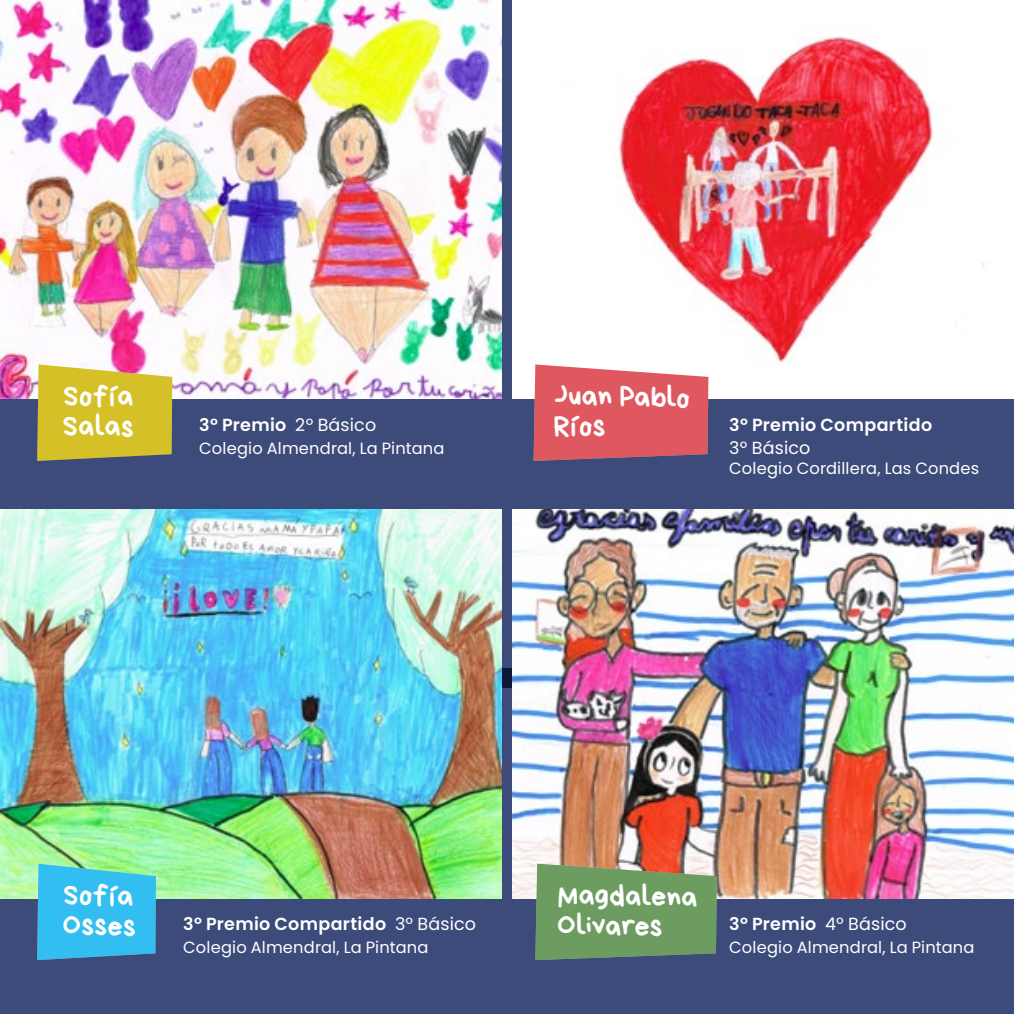
<style>
.page{position:relative;width:1014px;height:1014px;background:#fff}
.page>*{position:absolute;margin:0;border:0;box-sizing:border-box;transform-origin:0 0}
.t1{font:30px/30px "Bryndan Write";color:#fff}
.t2{font:600 17.5px "Poppins";letter-spacing:.02em;color:#fff}
.t3{font:17.5px "Poppins";letter-spacing:.01em;color:#fff}
.t4{font:16.25px "Poppins";letter-spacing:.01em;color:#fff}
.s1{font-weight:400}
</style>
<div class="page">
<div style="left:0;top:668px;width:1013px;height:345px;background:#3c4b7a"></div>
<div style="left:0;top:0;width:1013px;height:687px;background:#3c4b7a"></div>
<img style="left:0;top:0;width:501px;height:399px">
<img style="left:0;top:510px;width:501px;height:387px">
<img style="left:512px;top:0;width:501px;height:399px">
<img style="left:512px;top:510px;width:501px;height:387px">
<svg style="left:37px;top:364px;width:135px;height:97px;background:#d0bc39"></svg>
<svg style="left:37px;top:863px;width:119px;height:97px;background:#3bbde4"></svg>
<svg style="left:533px;top:364px;width:175px;height:97px;background:#da636c"></svg>
<svg style="left:535px;top:863px;width:181px;height:97px;background:#739965"></svg>
<h1 class="t1" style="left:64px;top:380px;width:73px;rotate:1deg">Sofía<br>Salas</h1>
<p class="t2" style="left:199px;top:415px;width:178px">3º Premio <span class="s1">2º Básico</span></p>
<p class="t4" style="left:199px;top:438px;width:247px">Colegio Almendral, La Pintana</p>
<h1 class="t1" style="left:554px;top:380px;width:137px;rotate:1deg">Juan Pablo<br>Ríos</h1>
<p class="t2" style="left:729px;top:415px;width:204px">3º Premio Compartido</p>
<p class="t3" style="left:729px;top:437px;width:83px">3º Básico</p>
<p class="t4" style="left:729px;top:458px;width:251px">Colegio Cordillera, Las Condes</p>
<h1 class="t1" style="left:63px;top:879px;width:75px;rotate:1deg">Sofía<br>Osses</h1>
<p class="t2" style="left:183px;top:914px;width:294px">3º Premio Compartido <span class="s1">3º Básico</span></p>
<p class="t4" style="left:183px;top:937px;width:247px">Colegio Almendral, La Pintana</p>
<h1 class="t1" style="left:558px;top:879px;width:141px;rotate:1deg">Magdalena<br>Olivares</h1>
<p class="t2" style="left:729px;top:914px;width:179px">3º Premio <span class="s1">4º Básico</span></p>
<p class="t4" style="left:729px;top:937px;width:247px">Colegio Almendral, La Pintana</p>
</div>
